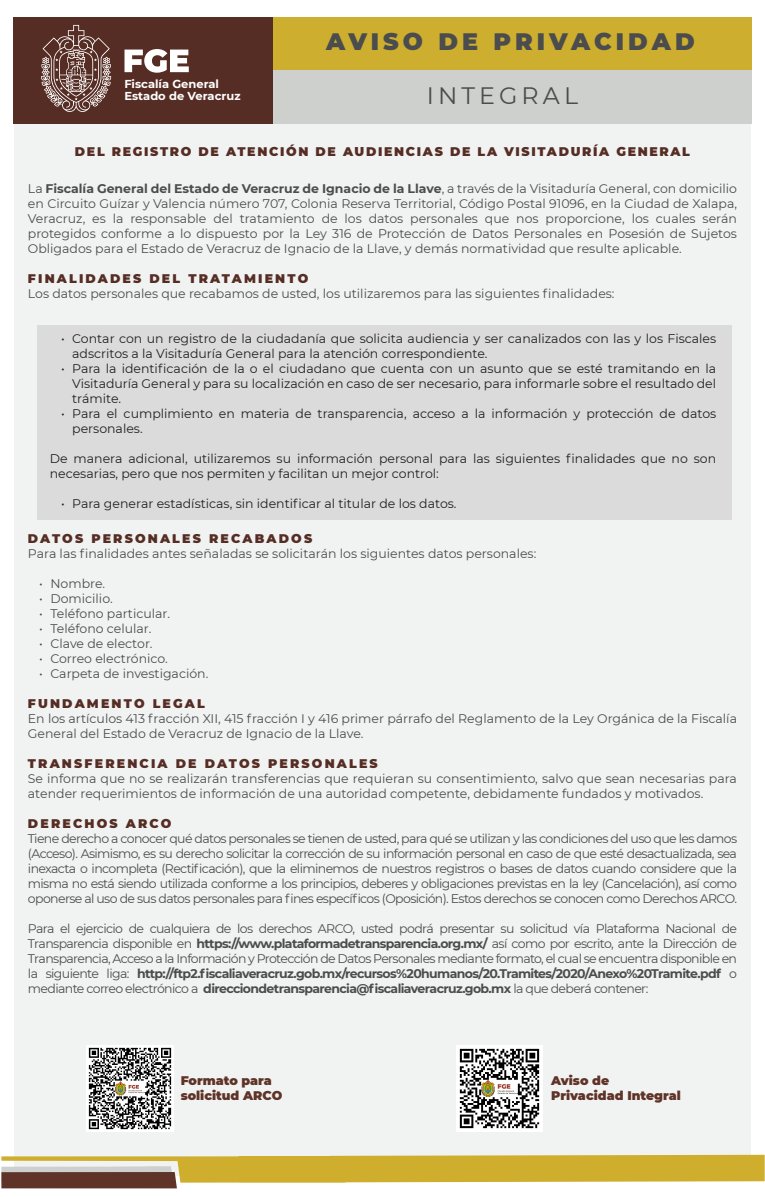
<style>
.page{position:relative;width:765px;height:1197px;background:#fff}
.page>*{position:absolute;margin:0;border:0;box-sizing:border-box;transform-origin:0 0}
.t1{font:900 23.75px "Montserrat";letter-spacing:.175em;color:#4b4c4d}
.t2{font:23.75px "Montserrat";letter-spacing:.175em;color:#4b4c4d}
.t3{font:12.5px/15px "Montserrat";color:#4b4c4d;text-align:justify}
.t4{font:12.5px/15px "Montserrat";color:#231f20}
.t5{font:900 12.5px "Montserrat";letter-spacing:.175em;color:#562d24}
.t6{font:900 12.5px "Montserrat";letter-spacing:.135em;color:#562d24}
.t7{font:900 12.5px/15px "Montserrat";color:#5f3327}
.t8{font:700 11.5px/12.2px "Montserrat";color:#fff}
.s1{font-weight:700}
</style>
<div class="page">
<div style="left:14px;top:85px;width:736px;height:1091px;background:#f1f3f2"></div>
<img style="left:457px;top:1045px;width:86px;height:86px">
<img style="left:87px;top:1045px;width:86px;height:87px">
<div style="left:14px;top:17px;width:259px;height:106px;background:#562d24"></div>
<div style="left:273px;top:17px;width:478px;height:54px;background:#ceae2e"></div>
<div style="left:273px;top:70px;width:478px;height:54px;background:#ced0ce"></div>
<svg style="left:125px;top:49px;width:64px;height:24px"></svg>
<svg style="left:41px;top:25px;width:70px;height:87px"></svg>
<div style="left:37px;top:325px;width:694px;height:195px;background:#dadbda"></div>
<svg style="left:1px;top:1155px;width:764px;height:33px"></svg>
<p class="t8" style="left:124px;top:77px;width:118px">Fiscalía General<br>Estado de Veracruz</p>
<h1 class="t1" style="left:326px;top:24px;width:370px">AVISO DE PRIVACIDAD</h1>
<h1 class="t2" style="left:427px;top:79px;width:153px">INTEGRAL</h1>
<p class="t6" style="left:75px;top:142px;width:617px">DEL REGISTRO DE ATENCIÓN DE AUDIENCIAS DE LA VISITADURÍA GENERAL</p>
<p class="t3" style="left:28px;top:180px;width:711px">La <span class="s1">Fiscalía General del Estado de Veracruz de Ignacio de la Llave</span>, a través de la Visitaduría General, con domicilio en Circuito Guízar y Valencia número 707, Colonia Reserva Territorial, Código Postal 91096, en la Ciudad de Xalapa, Veracruz, es la responsable del tratamiento de los datos personales que nos proporcione, los cuales serán protegidos conforme a lo dispuesto por la Ley 316 de Protección de Datos Personales en Posesión de Sujetos Obligados para el Estado de Veracruz de Ignacio de la Llave, y demás normatividad que resulte aplicable.</p>
<p class="t5" style="left:28px;top:269px;width:282px">FINALIDADES DEL TRATAMIENTO</p>
<p class="t3" style="left:28px;top:285px;width:588px">Los datos personales que recabamos de usted, los utilizaremos para las siguientes finalidades:</p>
<p class="t4" style="left:72px;top:331px;width:646px;text-indent:-11px">• Contar con un registro de la ciudadanía que solicita audiencia y ser canalizados con las y los Fiscales adscritos a la Visitaduría General para la atención correspondiente.</p>
<p class="t4" style="left:72px;top:361px;width:645px;text-align:justify;text-indent:-11px">• Para la identificación de la o el ciudadano que cuenta con un asunto que se esté tramitando en la Visitaduría General y para su localización en caso de ser necesario, para informarle sobre el resultado del trámite.</p>
<p class="t4" style="left:72px;top:406px;width:646px;text-indent:-11px">• Para el cumplimiento en materia de transparencia, acceso a la información y protección de datos personales.</p>
<p class="t4" style="left:50px;top:451px;width:668px">De manera adicional, utilizaremos su información personal para las siguientes finalidades que no son necesarias, pero que nos permiten y facilitan un mejor control:</p>
<p class="t4" style="left:61px;top:496px;width:397px">• Para generar estadísticas, sin identificar al titular de los datos.</p>
<p class="t5" style="left:28px;top:529px;width:286px">DATOS PERSONALES RECABADOS</p>
<p class="t3" style="left:28px;top:545px;width:510px">Para las finalidades antes señaladas se solicitarán los siguientes datos personales:</p>
<p class="t3" style="left:39px;top:575px;width:68px">• Nombre.</p>
<p class="t3" style="left:39px;top:590px;width:75px">• Domicilio.</p>
<p class="t3" style="left:39px;top:605px;width:132px">• Teléfono particular.</p>
<p class="t3" style="left:39px;top:620px;width:114px">• Teléfono celular.</p>
<p class="t3" style="left:39px;top:635px;width:115px">• Clave de elector.</p>
<p class="t3" style="left:39px;top:650px;width:130px">• Correo electrónico.</p>
<p class="t3" style="left:39px;top:665px;width:171px">• Carpeta de investigación.</p>
<p class="t5" style="left:28px;top:694px;width:178px">FUNDAMENTO LEGAL</p>
<p class="t3" style="left:28px;top:710px;width:711px">En los artículos 413 fracción XII, 415 fracción I y 416 primer párrafo del Reglamento de la Ley Orgánica de la Fiscalía<br>General del Estado de Veracruz de Ignacio de la Llave.</p>
<p class="t5" style="left:28px;top:754px;width:351px">TRANSFERENCIA DE DATOS PERSONALES</p>
<p class="t3" style="left:28px;top:770px;width:711px">Se informa que no se realizarán transferencias que requieran su consentimiento, salvo que sean necesarias para atender requerimientos de información de una autoridad competente, debidamente fundados y motivados.</p>
<p class="t5" style="left:28px;top:814px;width:145px">DERECHOS ARCO</p>
<p class="t3" style="left:28px;top:830px;width:711px">Tiene derecho a conocer qué datos personales se tienen de usted, para qué se utilizan y las condiciones del uso que les damos (Acceso). Asimismo, es su derecho solicitar la corrección de su información personal en caso de que esté desactualizada, sea inexacta o incompleta (Rectificación), que la eliminemos de nuestros registros o bases de datos cuando considere que la misma no está siendo utilizada conforme a los principios, deberes y obligaciones previstas en la ley (Cancelación), así como oponerse al uso de sus datos personales para fines específicos (Oposición). Estos derechos se conocen como Derechos ARCO.</p>
<p class="t3" style="left:28px;top:920px;width:711px">Para el ejercicio de cualquiera de los derechos ARCO, usted podrá presentar su solicitud vía Plataforma Nacional de Transparencia disponible en <span class="s1">https://www.plataformadetransparencia.org.mx/</span> así como por escrito, ante la Dirección de Transparencia, Acceso a la Información y Protección de Datos Personales mediante formato, el cual se encuentra disponible en la siguiente liga: <span class="s1">http://ftp2.fiscaliaveracruz.gob.mx/recursos%20humanos/20.Tramites/2020/Anexo%20Tramite.pdf</span> o mediante correo electrónico a <span class="s1">direcciondetransparencia@fiscaliaveracruz.gob.mx</span> la que deberá contener:</p>
<p class="t7" style="left:181px;top:1072px;width:103px">Formato para solicitud ARCO</p>
<p class="t7" style="left:551px;top:1072px;width:131px">Aviso de<br>Privacidad Integral</p>
</div>
